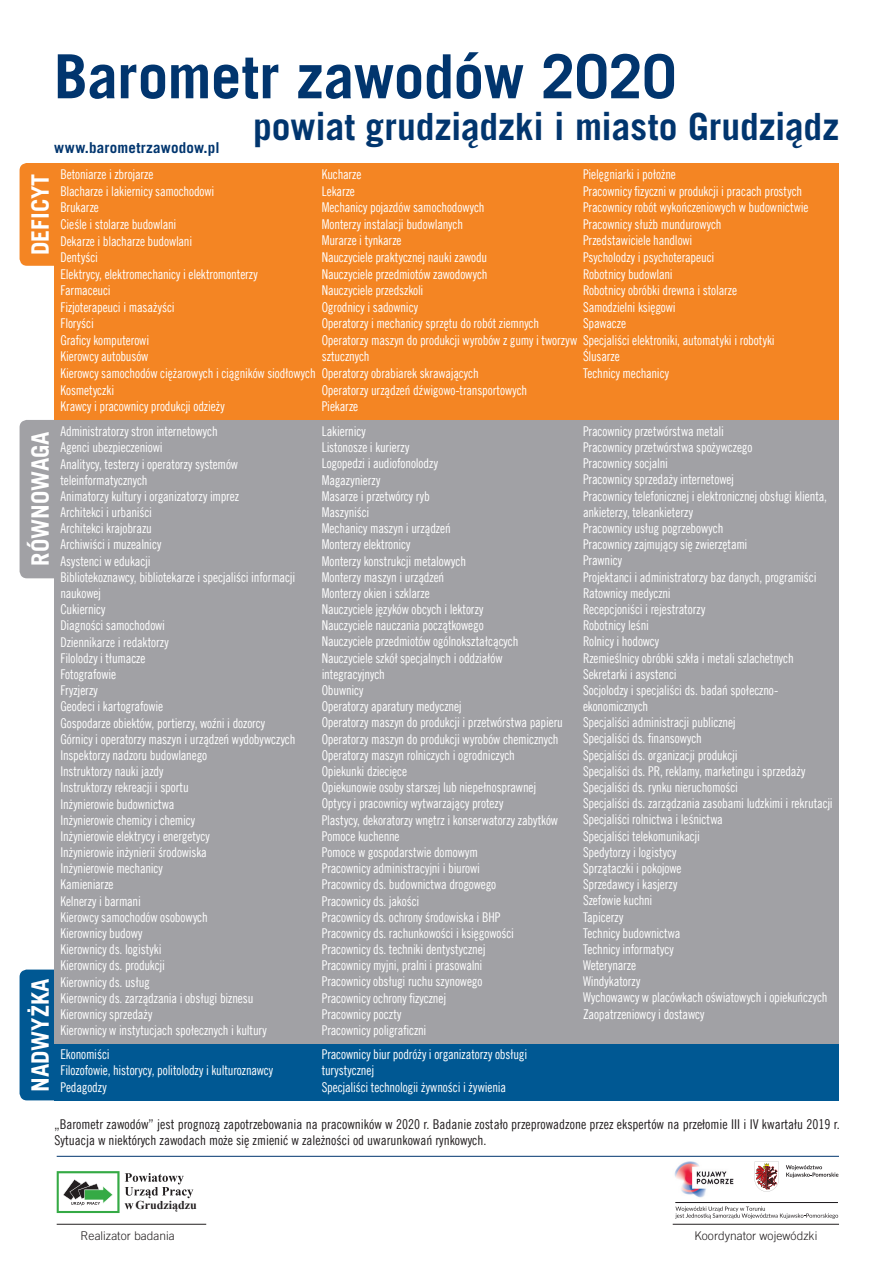
<style>
.page{position:relative;width:893px;height:1263px;background:#fff}
.page>*{position:absolute;margin:0;border:0;box-sizing:border-box;transform-origin:0 0}
.t1{font:700 60.9px "Trade Gothic LT Com";letter-spacing:-.005em;color:#01356e}
.t2{font:700 37.5px "Trade Gothic LT Com";letter-spacing:-.005em;color:#01356e}
.t3{font:700 24px "Trade Gothic LT Com";color:#fff}
.t4{font:700 15px "Trade Gothic LT Com";letter-spacing:.01em;color:#01356e}
.t5{font:13.5px/16.2px "Trade Gothic LT Com Cn 18";letter-spacing:-.01em;color:#fff;scale:.95 1}
.t6{font:13.5px/16.2px "Trade Gothic LT Com Cn 18";color:#231f20}
.t7{font:300 12px "Trade Gothic LT Com";color:#231f20}
.t8{font:700 12px "Times New Roman";color:#231f20}
</style>
<div class="page">
<div style="left:20px;top:163px;width:208px;height:103px;background:#f48523;border-radius:7px"></div>
<div style="left:20px;top:969px;width:208px;height:131px;background:#005893;border-radius:7px"></div>
<hr style="left:57px;top:1156px;width:782px;height:1px;background:#01356e">
<hr style="left:57px;top:1224px;width:149px;height:1px;background:#231f20">
<hr style="left:673px;top:1224px;width:166px;height:1px;background:#231f20">
<img style="left:674px;top:1161px;width:60px;height:37px">
<svg style="left:675px;top:1206px;width:163px;height:13px"></svg>
<hr style="left:675px;top:1202px;width:163px;height:1px;background:#1b171b">
<svg style="left:755px;top:1162px;width:24px;height:29px"></svg>
<svg style="left:786px;top:1165px;width:52px;height:13px"></svg>
<div style="left:20px;top:420px;width:208px;height:158px;background:#a1a1a5;border-radius:7px"></div>
<div style="left:54px;top:1042px;width:785px;height:58px;background:#005893"></div>
<div style="left:54px;top:420px;width:785px;height:624px;background:#a1a1a5"></div>
<div style="left:54px;top:163px;width:785px;height:257px;background:#f48523"></div>
<svg style="left:57px;top:1171px;width:136px;height:42px"></svg>
<div style="left:136px;top:1199px;width:65px;height:12px;background:#fff"></div>
<h1 class="t1" style="left:54px;top:39px;width:624px">Barometr zawodów 2020</h1>
<h2 class="t2" style="left:253px;top:104px;width:587px">powiat grudziądzki i miasto Grudziądz</h2>
<p class="t4" style="left:54px;top:139px;width:167px">www.barometrzawodow.pl</p>
<h3 class="t3" style="left:25px;top:255px;width:83px;rotate:-90deg">DEFICYT</h3>
<h3 class="t3" style="left:25px;top:566px;width:136px;rotate:-90deg">RÓWNOWAGA</h3>
<h3 class="t3" style="left:25px;top:1092px;width:115px;rotate:-90deg">NADWYŻKA</h3>
<p class="t5" style="left:583px;top:166px;width:239px">Pielęgniarki i położne<br>Pracownicy fizyczni w produkcji i pracach prostych<br>Pracownicy robót wykończeniowych w budownictwie<br>Pracownicy służb mundurowych<br>Przedstawiciele handlowi<br>Psycholodzy i psychoterapeuci<br>Robotnicy budowlani<br>Robotnicy obróbki drewna i stolarze<br>Samodzielni księgowi<br>Spawacze</p>
<p class="t5" style="left:583px;top:348px;width:92px">Ślusarze<br>Technicy mechanicy</p>
<p class="t5" style="left:322px;top:166px;width:478px">Kucharze<br>Lekarze<br>Mechanicy pojazdów samochodowych<br>Monterzy instalacji budowlanych<br>Murarze i tynkarze<br>Nauczyciele praktycznej nauki zawodu<br>Nauczyciele przedmiotów zawodowych<br>Nauczyciele przedszkoli<br>Ogrodnicy i sadownicy<br>Operatorzy i mechanicy sprzętu do robót ziemnych<br>Operatorzy maszyn do produkcji wyrobów z gumy i tworzyw Specjaliści elektroniki, automatyki i robotyki sztucznych</p>
<p class="t5" style="left:322px;top:381px;width:218px">Operatorzy urządzeń dźwigowo-transportowych<br>Piekarze</p>
<p class="t5" style="left:60px;top:166px;width:442px">Betoniarze i zbrojarze<br>Blacharze i lakiernicy samochodowi<br>Brukarze<br>Cieśle i stolarze budowlani<br>Dekarze i blacharze budowlani<br>Dentyści<br>Elektrycy, elektromechanicy i elektromonterzy<br>Farmaceuci<br>Fizjoterapeuci i masażyści<br>Floryści<br>Graficy komputerowi<br>Kierowcy autobusów<br>Kierowcy samochodów ciężarowych i ciągników siodłowych Operatorzy obrabiarek skrawających<br>Kosmetyczki<br>Krawcy i pracownicy produkcji odzieży</p>
<p class="t5" style="left:60px;top:423px;width:249px">Administratorzy stron internetowych<br>Agenci ubezpieczeniowi<br>Analitycy, testerzy i operatorzy systemów teleinformatycznych<br>Animatorzy kultury i organizatorzy imprez<br>Architekci i urbaniści<br>Architekci krajobrazu<br>Archiwiści i muzealnicy<br>Asystenci w edukacji<br>Bibliotekoznawcy, bibliotekarze i specjaliści informacji naukowej<br>Cukiernicy<br>Diagności samochodowi<br>Dziennikarze i redaktorzy<br>Filolodzy i tłumacze<br>Fotografowie<br>Fryzjerzy<br>Geodeci i kartografowie<br>Gospodarze obiektów, portierzy, woźni i dozorcy<br>Górnicy i operatorzy maszyn i urządzeń wydobywczych<br>Inspektorzy nadzoru budowlanego<br>Instruktorzy nauki jazdy<br>Instruktorzy rekreacji i sportu<br>Inżynierowie budownictwa<br>Inżynierowie chemicy i chemicy<br>Inżynierowie elektrycy i energetycy<br>Inżynierowie inżynierii środowiska<br>Inżynierowie mechanicy<br>Kamieniarze<br>Kelnerzy i barmani<br>Kierowcy samochodów osobowych<br>Kierownicy budowy<br>Kierownicy ds. logistyki<br>Kierownicy ds. produkcji<br>Kierownicy ds. usług<br>Kierownicy ds. zarządzania i obsługi biznesu<br>Kierownicy sprzedaży<br>Kierownicy w instytucjach społecznych i kultury</p>
<p class="t5" style="left:322px;top:423px;width:255px">Lakiernicy<br>Listonosze i kurierzy<br>Logopedzi i audiofonolodzy<br>Magazynierzy<br>Masarze i przetwórcy ryb<br>Maszyniści<br>Mechanicy maszyn i urządzeń<br>Monterzy elektronicy<br>Monterzy konstrukcji metalowych<br>Monterzy maszyn i urządzeń<br>Monterzy okien i szklarze<br>Nauczyciele języków obcych i lektorzy<br>Nauczyciele nauczania początkowego<br>Nauczyciele przedmiotów ogólnokształcących<br>Nauczyciele szkół specjalnych i oddziałów integracyjnych<br>Obuwnicy<br>Operatorzy aparatury medycznej<br>Operatorzy maszyn do produkcji i przetwórstwa papieru<br>Operatorzy maszyn do produkcji wyrobów chemicznych<br>Operatorzy maszyn rolniczych i ogrodniczych<br>Opiekunki dziecięce<br>Opiekunowie osoby starszej lub niepełnosprawnej<br>Optycy i pracownicy wytwarzający protezy<br>Plastycy, dekoratorzy wnętrz i konserwatorzy zabytków<br>Pomoce kuchenne<br>Pomoce w gospodarstwie domowym<br>Pracownicy administracyjni i biurowi<br>Pracownicy ds. budownictwa drogowego<br>Pracownicy ds. jakości<br>Pracownicy ds. ochrony środowiska i BHP<br>Pracownicy ds. rachunkowości i księgowości<br>Pracownicy ds. techniki dentystycznej<br>Pracownicy myjni, pralni i prasowalni<br>Pracownicy obsługi ruchu szynowego<br>Pracownicy ochrony fizycznej<br>Pracownicy poczty<br>Pracownicy poligraficzni</p>
<p class="t5" style="left:583px;top:423px;width:264px">Pracownicy przetwórstwa metali<br>Pracownicy przetwórstwa spożywczego<br>Pracownicy socjalni<br>Pracownicy sprzedaży internetowej<br>Pracownicy telefonicznej i elektronicznej obsługi klienta, ankieterzy, teleankieterzy<br>Pracownicy usług pogrzebowych<br>Pracownicy zajmujący się zwierzętami<br>Prawnicy<br>Projektanci i administratorzy baz danych, programiści<br>Ratownicy medyczni<br>Recepcjoniści i rejestratorzy<br>Robotnicy leśni<br>Rolnicy i hodowcy<br>Rzemieślnicy obróbki szkła i metali szlachetnych<br>Sekretarki i asystenci<br>Socjolodzy i specjaliści ds. badań społeczno&shy;ekonomicznych<br>Specjaliści administracji publicznej<br>Specjaliści ds. finansowych<br>Specjaliści ds. organizacji produkcji<br>Specjaliści ds. PR, reklamy, marketingu i sprzedaży<br>Specjaliści ds. rynku nieruchomości<br>Specjaliści ds. zarządzania zasobami ludzkimi i rekrutacji<br>Specjaliści rolnictwa i leśnictwa<br>Specjaliści telekomunikacji<br>Spedytorzy i logistycy<br>Sprzątaczki i pokojowe<br>Sprzedawcy i kasjerzy<br>Szefowie kuchni<br>Tapicerzy<br>Technicy budownictwa<br>Technicy informatycy<br>Weterynarze<br>Windykatorzy<br>Wychowawcy w placówkach oświatowych i opiekuńczych<br>Zaopatrzeniowcy i dostawcy</p>
<p class="t5" style="left:60px;top:1045px;width:226px">Ekonomiści<br>Filozofowie, historycy, politolodzy i kulturoznawcy<br>Pedagodzy</p>
<p class="t5" style="left:322px;top:1045px;width:218px">Pracownicy biur podróży i organizatorzy obsługi turystycznej<br>Specjaliści technologii żywności i żywienia</p>
<p class="t6" style="left:55px;top:1115px;width:787px">„Barometr zawodów” jest prognozą zapotrzebowania na pracowników w 2020 r. Badanie zostało przeprowadzone przez ekspertów na przełomie III i IV kwartału 2019 r.<br>Sytuacja w niektórych zawodach może się zmienić w zależności od uwarunkowań rynkowych.</p>
<p class="t8" style="left:136px;top:1196px;width:63px">Grudziądzu</p>
<p class="t7" style="left:81px;top:1229px;width:96px">Realizator badania</p>
<p class="t7" style="left:694px;top:1229px;width:124px">Koordynator wojewódzki</p>
</div>
